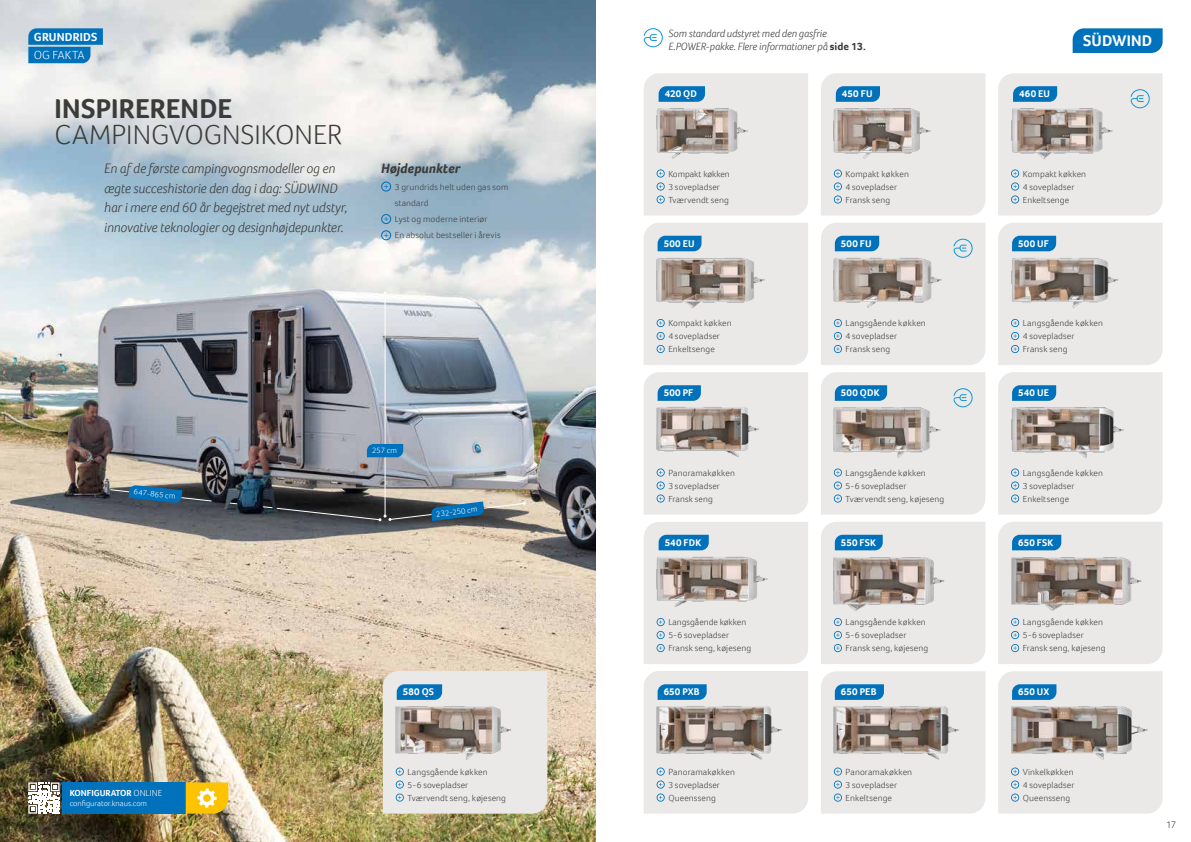
<style>
.page{position:relative;width:1191px;height:842px;background:#fff}
.page>*{position:absolute;margin:0;border:0;box-sizing:border-box;transform-origin:0 0}
.t1{font:300 28px "Foco";color:#3b3b3a}
.t2{font:700 28px "Foco";letter-spacing:.005em;color:#3b3b3a}
.t3{font:700 16px "Foco";letter-spacing:.01em;color:#fff}
.t4{font:italic 300 14px/19.5px "Foco";letter-spacing:-.005em;color:#3b3b3a}
.t5{font:italic 700 14px "Foco";color:#3b3b3a}
.t6{font:700 12px "Foco";letter-spacing:.01em;color:#fff}
.t7{font:300 12px "Foco";color:#fff}
.t8{font:italic 300 10.8px/13px "Foco";color:#3b3b3a}
.t9{font:700 10px "Foco";letter-spacing:.015em;color:#fff}
.t10{font:300 10px "Foco";color:#3b3b3a}
.t11{font:300 9px/13px "Foco";letter-spacing:.015em;color:#3b3b3a}
.t12{font:700 9px "Foco";color:#fff}
.t13{font:300 8px "Foco";color:#fff}
.s1{font-weight:300}
.s2{font-weight:700;font-style:normal}
</style>
<div class="page">
<img style="left:0;top:0;width:595px;height:842px">
<hr style="left:385px;top:293px;width:1px;height:223px;background:#fff">
<svg style="left:367px;top:444px;width:36px;height:13px"></svg>
<svg style="left:229px;top:502px;width:9px;height:3px"></svg>
<svg style="left:262px;top:501px;width:264px;height:20px;background:#435059"></svg>
<svg style="left:110px;top:485px;width:102px;height:18px;background:#305b78"></svg>
<svg style="left:643px;top:28px;width:20px;height:19px"></svg>
<svg style="left:1072px;top:28px;width:90px;height:25px;background:#0b77bd"></svg>
<svg style="left:998px;top:372px;width:164px;height:143px;background:#d3d3d2"></svg>
<svg style="left:644px;top:522px;width:164px;height:142px;background:#d4d5d5"></svg>
<svg style="left:821px;top:522px;width:164px;height:142px;background:#d3d4d3"></svg>
<svg style="left:998px;top:522px;width:164px;height:142px;background:#cfcfce"></svg>
<svg style="left:383px;top:671px;width:164px;height:143px;background:#d2d2d1"></svg>
<svg style="left:644px;top:671px;width:164px;height:143px;background:#cecece"></svg>
<svg style="left:821px;top:671px;width:164px;height:143px;background:#cfcfce"></svg>
<svg style="left:998px;top:671px;width:164px;height:143px;background:#cdcdcc"></svg>
<svg style="left:821px;top:73px;width:164px;height:143px;background:#d8d8d8"></svg>
<svg style="left:644px;top:223px;width:164px;height:142px;background:#d6d6d5"></svg>
<svg style="left:644px;top:372px;width:164px;height:143px;background:#d5d5d4"></svg>
<svg style="left:998px;top:223px;width:164px;height:142px;background:#d3d4d3"></svg>
<svg style="left:644px;top:73px;width:164px;height:143px;background:#d8d9d8"></svg>
<svg style="left:821px;top:223px;width:164px;height:142px;background:#d5d6d5"></svg>
<svg style="left:821px;top:372px;width:164px;height:143px;background:#d4d5d5"></svg>
<svg style="left:998px;top:73px;width:164px;height:143px;background:#d6d7d7"></svg>
<svg style="left:28px;top:782px;width:32px;height:32px"></svg>
<div style="left:62px;top:782px;width:124px;height:32px;background:#0071bb"></div>
<svg style="left:186px;top:782px;width:42px;height:32px"></svg>
<svg style="left:28px;top:28px;width:75px;height:35px;background:#2181c0"></svg>
<svg style="left:381px;top:181px;width:10px;height:11px"></svg>
<svg style="left:381px;top:214px;width:10px;height:10px"></svg>
<svg style="left:381px;top:230px;width:10px;height:10px"></svg>
<h3 class="t6" style="left:34px;top:29px;width:65px">GRUNDRIDS</h3>
<h3 class="t7" style="left:34px;top:47px;width:52px">OG FAKTA</h3>
<h1 class="t2" style="left:55px;top:90px;width:179px">INSPIRERENDE</h1>
<h1 class="t1" style="left:55px;top:116px;width:289px">CAMPINGVOGNSIKONER</h1>
<h3 class="t4" style="left:104px;top:159px;width:244px">En af de første campingvognsmodeller og en ægte succeshistorie den dag i dag: SÜDWIND har i mere end 60 år begejstret med nyt udstyr, innovative teknologier og designhøjdepunkter.</h3>
<h3 class="t5" style="left:381px;top:159px;width:81px">Højdepunkter</h3>
<p class="t11" style="left:395px;top:178px;width:115px;line-height:16.2px">3 grundrids helt uden gas som standard<br>Lyst og moderne interiør<br>En absolut bestseller i årevis</p>
<p class="t13" style="left:134px;top:486px;width:43px;rotate:6deg">647-865 cm</p>
<p class="t12" style="left:70px;top:787px;width:94px">KONFIGURATOR <span class="s1">ONLINE</span></p>
<p class="t13" style="left:70px;top:798px;width:79px">configurator.knaus.com</p>
<p class="t13" style="left:372px;top:445px;width:27px">257 cm</p>
<p class="t13" style="left:435px;top:509px;width:43px;rotate:-7deg">232-250 cm</p>
<p class="t9" style="left:403px;top:685px;width:33px">580 QS</p>
<p class="t11" style="left:407px;top:765px;width:100px">Langsgående køkken<br>5-6 sovepladser<br>Tværvendt seng, køjeseng</p>
<p class="t8" style="left:668px;top:27px;width:198px">Som standard udstyret med den gasfrie<br>E.POWER-pakke. Flere informationer på <span class="s2">side 13.</span></p>
<h2 class="t3" style="left:1083px;top:30px;width:71px">SÜDWIND</h2>
<p class="t9" style="left:664px;top:87px;width:34px">420 QD</p>
<p class="t9" style="left:842px;top:87px;width:32px">450 FU</p>
<p class="t9" style="left:1019px;top:87px;width:32px">460 EU</p>
<p class="t11" style="left:668px;top:167px;width:63px">Kompakt køkken<br>3 sovepladser<br>Tværvendt seng</p>
<p class="t11" style="left:845px;top:167px;width:65px">Kompakt køkken<br>4 sovepladser<br>Fransk seng</p>
<p class="t11" style="left:1022px;top:167px;width:65px">Kompakt køkken<br>4 sovepladser<br>Enkeltsenge</p>
<p class="t9" style="left:663px;top:237px;width:32px">500 EU</p>
<p class="t9" style="left:841px;top:237px;width:32px">500 FU</p>
<p class="t9" style="left:1018px;top:237px;width:32px">500 UF</p>
<p class="t11" style="left:668px;top:316px;width:65px">Kompakt køkken<br>4 sovepladser<br>Enkeltsenge</p>
<p class="t11" style="left:845px;top:316px;width:82px">Langsgående køkken<br>4 sovepladser<br>Fransk seng</p>
<p class="t11" style="left:1022px;top:316px;width:82px">Langsgående køkken<br>4 sovepladser<br>Fransk seng</p>
<p class="t9" style="left:663px;top:386px;width:31px">500 PF</p>
<p class="t9" style="left:841px;top:386px;width:40px">500 QDK</p>
<p class="t9" style="left:1018px;top:386px;width:32px">540 UE</p>
<p class="t11" style="left:668px;top:466px;width:68px">Panoramakøkken<br>3 sovepladser<br>Fransk seng</p>
<p class="t11" style="left:845px;top:466px;width:100px">Langsgående køkken<br>5-6 sovepladser<br>Tværvendt seng, køjeseng</p>
<p class="t11" style="left:1022px;top:466px;width:82px">Langsgående køkken<br>3 sovepladser<br>Enkeltsenge</p>
<p class="t9" style="left:664px;top:536px;width:38px">540 FDK</p>
<p class="t9" style="left:841px;top:536px;width:36px">550 FSK</p>
<p class="t9" style="left:1018px;top:536px;width:37px">650 FSK</p>
<p class="t11" style="left:668px;top:615px;width:84px">Langsgående køkken<br>5-6 sovepladser<br>Fransk seng, køjeseng</p>
<p class="t11" style="left:845px;top:615px;width:84px">Langsgående køkken<br>5-6 sovepladser<br>Fransk seng, køjeseng</p>
<p class="t11" style="left:1022px;top:615px;width:84px">Langsgående køkken<br>5-6 sovepladser<br>Fransk seng, køjeseng</p>
<p class="t9" style="left:663px;top:685px;width:38px">650 PXB</p>
<p class="t9" style="left:841px;top:685px;width:37px">650 PEB</p>
<p class="t9" style="left:1018px;top:685px;width:32px">650 UX</p>
<p class="t11" style="left:668px;top:765px;width:68px">Panoramakøkken<br>3 sovepladser<br>Queensseng</p>
<p class="t11" style="left:845px;top:765px;width:68px">Panoramakøkken<br>3 sovepladser<br>Enkeltsenge</p>
<p class="t11" style="left:1022px;top:765px;width:53px;text-align:justify">Vinkelkøkken 4 sovepladser Queensseng</p>
<p class="t10" style="left:1166px;top:818px;width:12px">17</p>
</div>
